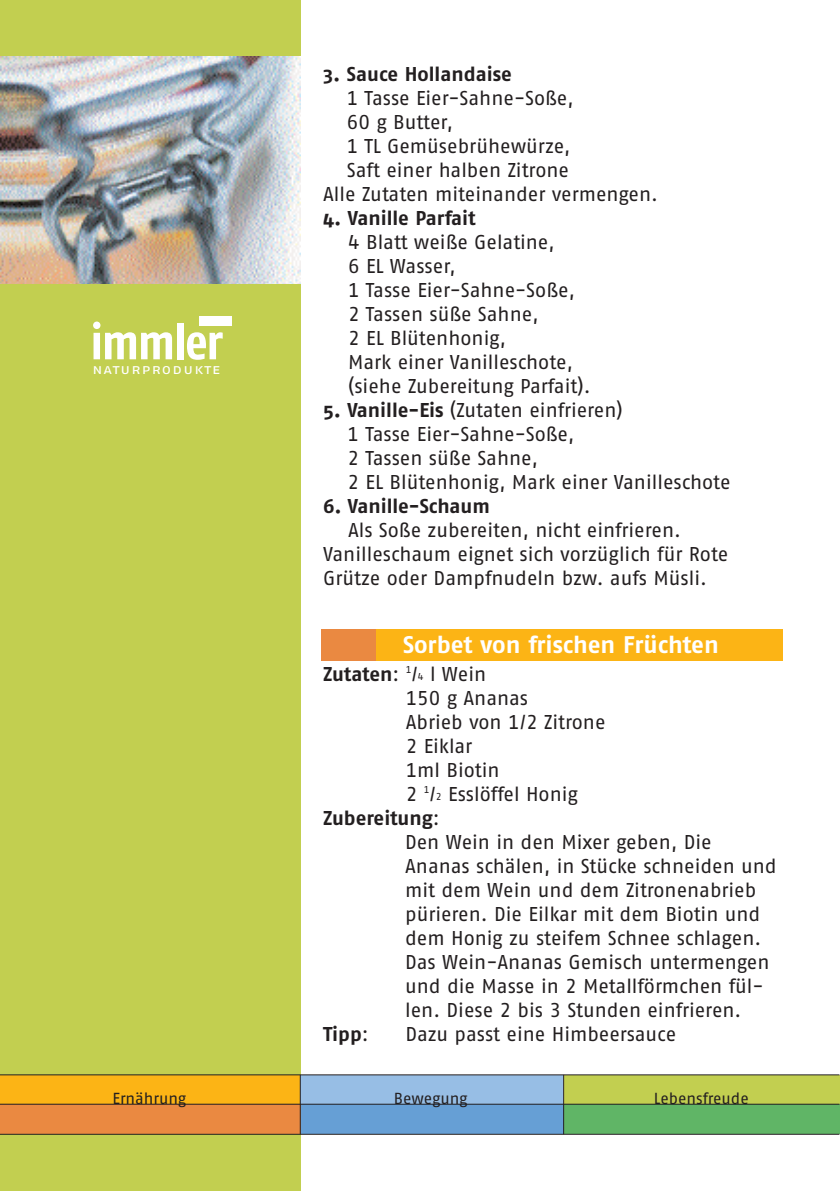
<style>
.page{position:relative;width:840px;height:1191px;background:#fff}
.page>*{position:absolute;margin:0;border:0;box-sizing:border-box;transform-origin:0 0}
.t1{font:50px "Fago Co Bold Tf";letter-spacing:-.025em;color:#fff}
.t2{font:700 24px "Fago No";color:#fff}
.t3{font:20px/24px "Fago No Regular Tf";color:#231f20}
.t4{font:700 20px "Fago No";color:#231f20}
.t5{font:16px "Fago No Regular Tf";letter-spacing:-.005em;color:#231f20}
.t6{font:14px "Fago Ex Regular Caps";letter-spacing:.09em;color:#fff}
.s1{font-family:"Fago No";font-weight:700}
.s2{font-family:"Fago No Regular Tf";font-weight:400}
.s3{font-family:"Fago No Regular Tf";font-weight:400;font-size:10px}
.s4{font-size:10px}
</style>
<div class="page">
<div style="left:0;top:0;width:300px;height:1191px;background:#c2cf50"></div>
<img style="left:0;top:57px;width:300px;height:227px">
<img style="left:199px;top:316px;width:32px;height:9px">
<div style="left:321px;top:630px;width:55px;height:31px;background:#ea8941"></div>
<div style="left:376px;top:630px;width:406px;height:31px;background:#fcb415"></div>
<div style="left:564px;top:1104px;width:275px;height:30px;background:#60b566"></div>
<div style="left:299px;top:1104px;width:264px;height:30px;background:#669fd5"></div>
<div style="left:0;top:1104px;width:300px;height:30px;background:#ea8941"></div>
<hr style="left:0;top:1133px;width:839px;height:1px;background:#231f20">
<div style="left:0;top:1074px;width:300px;height:29px;background:#fcb415"></div>
<div style="left:300px;top:1074px;width:263px;height:29px;background:#97bee5"></div>
<div style="left:563px;top:1074px;width:276px;height:29px;background:#c2cf50"></div>
<hr style="left:0;top:1074px;width:839px;height:1px;background:#231f20">
<hr style="left:0;top:1103px;width:839px;height:1px;background:#231f20">
<hr style="left:300px;top:1074px;width:1px;height:60px;background:#231f20">
<hr style="left:563px;top:1074px;width:1px;height:60px;background:#231f20">
<h1 class="t1" style="left:90px;top:324px;width:134px">immler</h1>
<p class="t6" style="left:92px;top:361px;width:129px">naturprodukte</p>
<p class="t4" style="left:323px;top:67px;width:190px">3. Sauce Hollandaise</p>
<p class="t3" style="left:346px;top:87px;width:228px">1 Tasse Eier-Sahne-Soße,</p>
<p class="t3" style="left:346px;top:111px;width:107px">60 g Butter,</p>
<p class="t3" style="left:346px;top:135px;width:225px">1 TL Gemüsebrühewürze,</p>
<p class="t3" style="left:346px;top:159px;width:223px">Saft einer halben Zitrone</p>
<p class="t3" style="left:323px;top:183px;width:336px">Alle Zutaten miteinander vermengen.</p>
<p class="t4" style="left:323px;top:211px;width:154px">4. Vanille Parfait</p>
<p class="t3" style="left:348px;top:231px;width:244px">4 Blatt weiße Gelatine,<br>6 EL Wasser,<br>1 Tasse Eier-Sahne-Soße,<br>2 Tassen süße Sahne,<br>2 EL Blütenhonig,<br>Mark einer Vanilleschote, (siehe Zubereitung Parfait).</p>
<p class="t3" style="left:347px;top:399px;width:384px;text-indent:-24px"><span class="s1">5. Vanille-Eis</span> (Zutaten einfrieren)<br>1 Tasse Eier-Sahne-Soße,<br>2 Tassen süße Sahne,<br>2 EL Blütenhonig, Mark einer Vanilleschote</p>
<p class="t4" style="left:323px;top:499px;width:168px">6. Vanille-Schaum</p>
<p class="t3" style="left:323px;top:519px;width:406px;text-indent:25px">Als Soße zubereiten, nicht einfrieren.<br>Vanilleschaum eignet sich vorzüglich für Rote<br>Grütze oder Dampfnudeln bzw. aufs Müsli.</p>
<p class="t2" style="left:403px;top:636px;width:317px">Sorbet von frischen Früchten</p>
<p class="t4" style="left:323px;top:667px;width:164px">Zutaten<span class="s2">:</span> <sup>1</sup><span class="s2">/</span><span class="s3">4</span> <span class="s2">l Wein</span></p>
<p class="t3" style="left:405px;top:687px;width:201px">150 g Ananas<br>Abrieb von 1/2 Zitrone<br>2 Eiklar<br>1ml Biotin<br>2 <sup>1</sup>/<span class="s4">2</span> Esslöffel Honig</p>
<p class="t4" style="left:323px;top:811px;width:118px">Zubereitung<span class="s2">:</span></p>
<p class="t3" style="left:405px;top:831px;width:373px">Den Wein in den Mixer geben, Die Ananas schälen, in Stücke schneiden und mit dem Wein und dem Zitronenabrieb pürieren. Die Eilkar mit dem Biotin und dem Honig zu steifem Schnee schlagen.<br>Das Wein-Ananas Gemisch untermengen und die Masse in 2 Metallförmchen fül&shy;len. Diese 2 bis 3 Stunden einfrieren.</p>
<p class="t4" style="left:323px;top:1027px;width:47px">Tipp<span class="s2">:</span></p>
<p class="t3" style="left:405px;top:1023px;width:272px">Dazu passt eine Himbeersauce</p>
<p class="t5" style="left:112px;top:1092px;width:75px">Ernährung</p>
<p class="t5" style="left:394px;top:1092px;width:75px">Bewegung</p>
<p class="t5" style="left:653px;top:1092px;width:96px">Lebensfreude</p>
</div>
